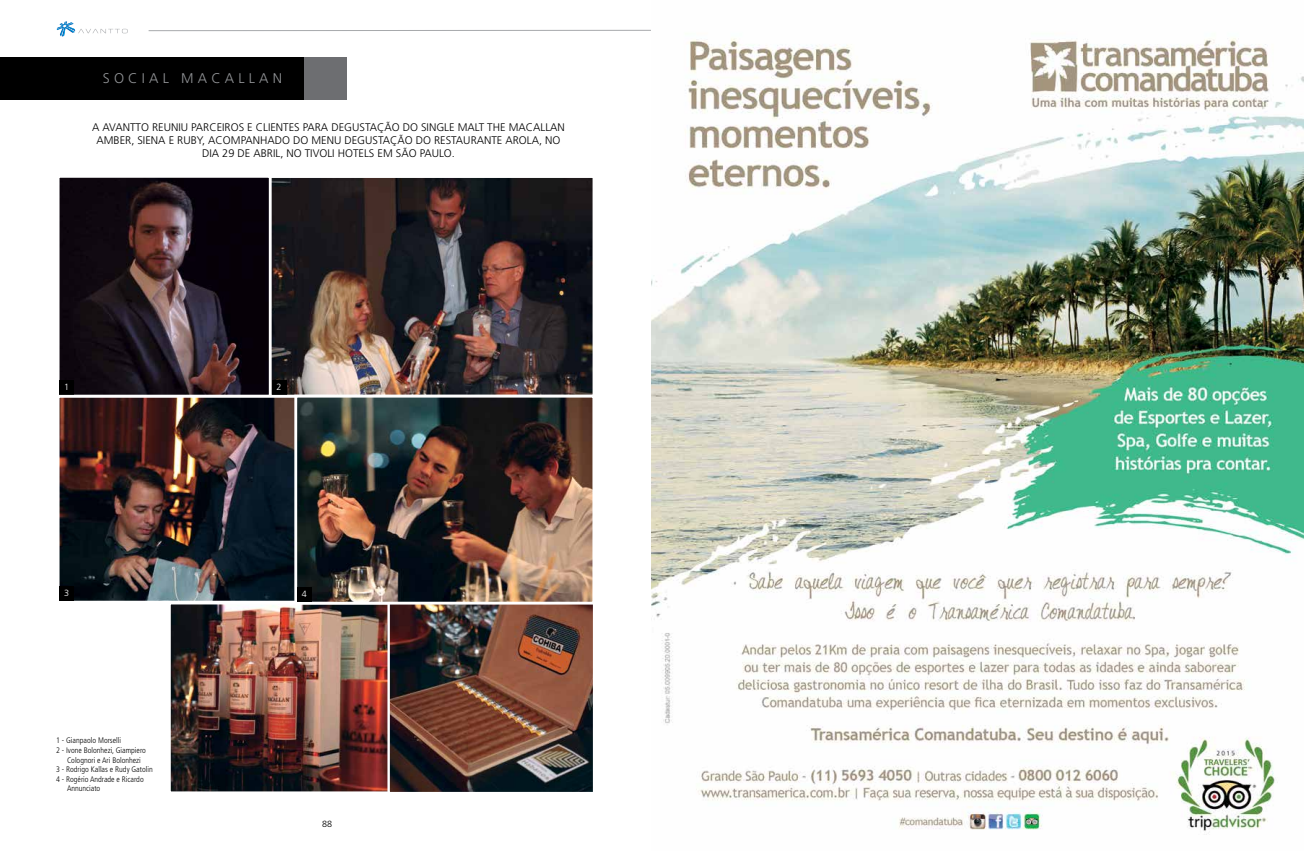
<style>
.page{position:relative;width:1304px;height:851px;background:#fff}
.page>*{position:absolute;margin:0;border:0;box-sizing:border-box;transform-origin:0 0}
.t1{font:300 14px "Frutiger";letter-spacing:.3em;color:#939598}
.t2{font:300 11px/13.2px "Frutiger";color:#000;text-align:center}
.t3{font:300 9px "Frutiger";color:#fff}
.t4{font:300 9px "Frutiger";color:#000}
.t5{font:300 condensed 8px "Frutiger";color:#000}
</style>
<div class="page">
<svg style="left:57px;top:21px;width:71px;height:16px"></svg>
<svg style="left:148px;top:29px;width:503px;height:3px"></svg>
<div style="left:0;top:57px;width:304px;height:42px;background:#000"></div>
<div style="left:304px;top:57px;width:43px;height:42px;background:#6d6e71"></div>
<img style="left:172px;top:604px;width:420px;height:187px">
<div style="left:168px;top:601px;width:224px;height:193px;border:3px solid #fff"></div>
<div style="left:387px;top:601px;width:208px;height:193px;border:2px solid #fff"></div>
<img style="left:272px;top:179px;width:319px;height:214px">
<div style="left:240px;top:175px;width:355px;height:222px;border:3px solid #fff"></div>
<img style="left:61px;top:179px;width:207px;height:214px">
<div style="left:57px;top:175px;width:215px;height:222px;border:3px solid #fff"></div>
<div style="left:60px;top:380px;width:14px;height:14px;background:#000"></div>
<div style="left:272px;top:380px;width:14px;height:14px;background:#000"></div>
<img style="left:61px;top:399px;width:233px;height:200px">
<div style="left:57px;top:395px;width:271px;height:208px;border:3px solid #fff"></div>
<div style="left:60px;top:586px;width:14px;height:14px;background:#000"></div>
<img style="left:298px;top:398px;width:293px;height:202px">
<div style="left:294px;top:394px;width:301px;height:210px;border:3px solid #fff"></div>
<div style="left:297px;top:587px;width:14px;height:14px;background:#000"></div>
<img style="left:652px;top:38px;width:652px;height:797px">
<p class="t1" style="left:103px;top:70px;width:181px">SOCIAL MACALLAN</p>
<p class="t2" style="left:92px;top:121px;width:474px">A AVANTTO REUNIU PARCEIROS E CLIENTES PARA DEGUSTAÇÃO DO SINGLE MALT THE MACALLAN<br>AMBER, SIENA E RUBY, ACOMPANHADO DO MENU DEGUSTAÇÃO DO RESTAURANTE AROLA, NO<br>DIA 29 DE ABRIL, NO TIVOLI HOTELS EM SÃO PAULO.</p>
<p class="t3" style="left:64px;top:382px;width:7px">1</p>
<p class="t3" style="left:276px;top:382px;width:7px">2</p>
<p class="t3" style="left:64px;top:588px;width:7px">3</p>
<p class="t3" style="left:302px;top:589px;width:7px">4</p>
<p class="t5" style="left:56px;top:736px;width:66px">1 - Gianpaolo Morselli</p>
<p class="t5" style="left:56px;top:745px;width:91px">2 - Ivone Bolonhezi, Giampiero</p>
<p class="t5" style="left:67px;top:755px;width:75px">Colognori e Ari Bolonhezi</p>
<p class="t5" style="left:56px;top:764px;width:98px">3 - Rodrigo Kallas e Rudy Gatolin</p>
<p class="t5" style="left:56px;top:774px;width:89px">4 - Rogério Andrade e Ricardo</p>
<p class="t5" style="left:67px;top:784px;width:35px">Annunciato</p>
<p class="t4" style="left:322px;top:818px;width:12px">88</p>
</div>
